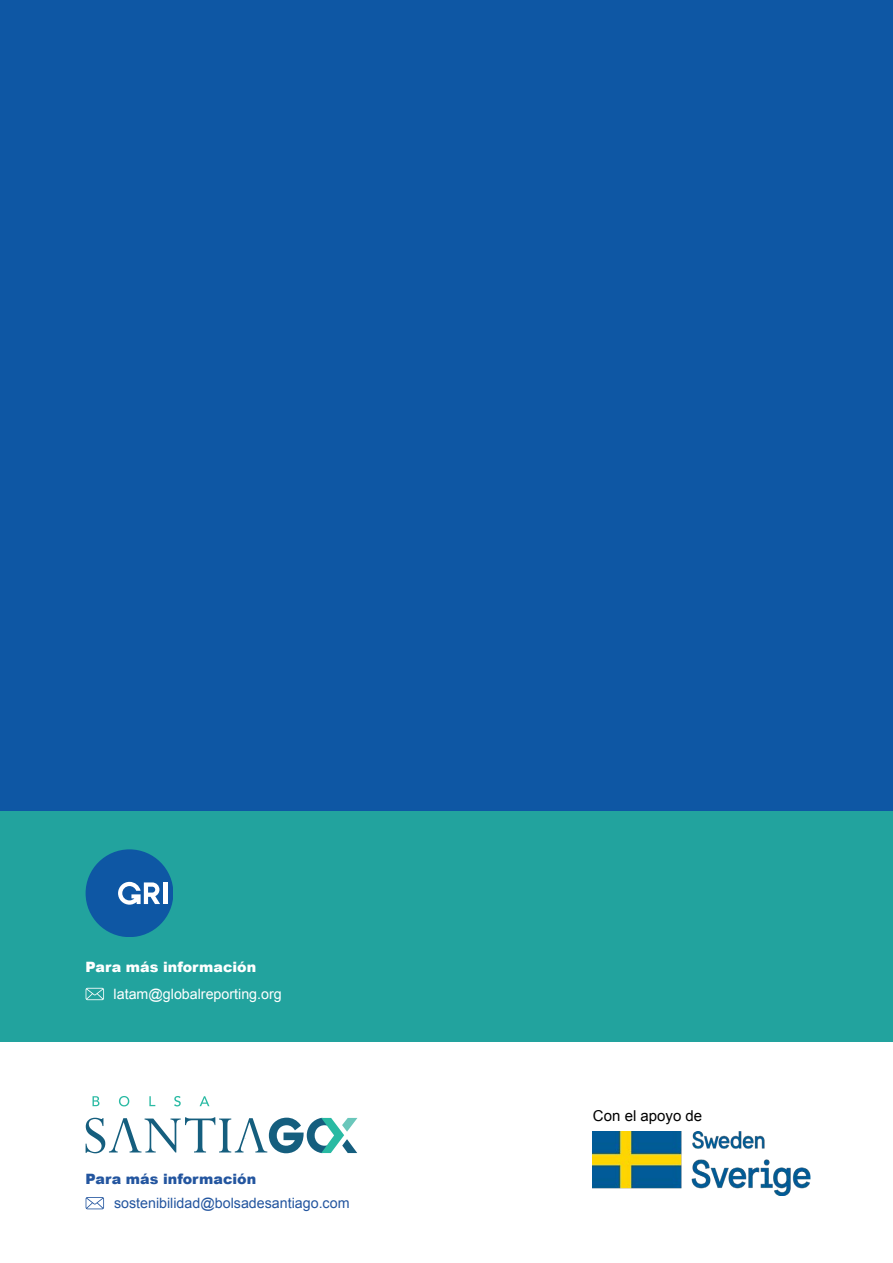
<style>
.page{position:relative;width:893px;height:1263px;background:#fff}
.page>*{position:absolute;margin:0;border:0;box-sizing:border-box;transform-origin:0 0}
.t1{font:15px "Arial";color:#000}
.t2{font:14.25px "Arial";color:#23559f}
.t3{font:14.25px "Arial";color:#fff}
.t4{font:900 14.25px "Arial";color:#23559f}
.t5{font:900 14.25px "Arial";color:#fff}
</style>
<div class="page">
<div style="left:0;top:0;width:893px;height:955px;background:#0e57a4"></div>
<div style="left:0;top:811px;width:893px;height:234px;background:#22a39e"></div>
<div style="left:0;top:1042px;width:893px;height:221px;background:#fff"></div>
<svg style="left:93px;top:1096px;width:6px;height:10px"></svg>
<svg style="left:119px;top:1096px;width:10px;height:10px"></svg>
<svg style="left:149px;top:1096px;width:6px;height:10px"></svg>
<svg style="left:174px;top:1096px;width:7px;height:10px"></svg>
<svg style="left:200px;top:1096px;width:9px;height:10px"></svg>
<svg style="left:86px;top:1117px;width:271px;height:37px"></svg>
<svg style="left:86px;top:1197px;width:18px;height:12px"></svg>
<svg style="left:86px;top:988px;width:18px;height:12px"></svg>
<div style="left:86px;top:849px;width:87px;height:87px;background:#0e57a4;border-radius:50%"></div>
<div style="left:163px;top:882px;width:5px;height:22px;background:#fff"></div>
<svg style="left:118px;top:882px;width:42px;height:23px"></svg>
<img style="left:593px;top:1132px;width:218px;height:63px">
<p class="t5" style="left:86px;top:957px;width:172px">Para más información</p>
<p class="t3" style="left:114px;top:984px;width:170px">latam@globalreporting.org</p>
<p class="t4" style="left:86px;top:1168px;width:172px">Para más información</p>
<p class="t2" style="left:114px;top:1194px;width:237px">sostenibilidad@bolsadesantiago.com</p>
<p class="t1" style="left:593px;top:1106px;width:111px">Con el apoyo de</p>
</div>
